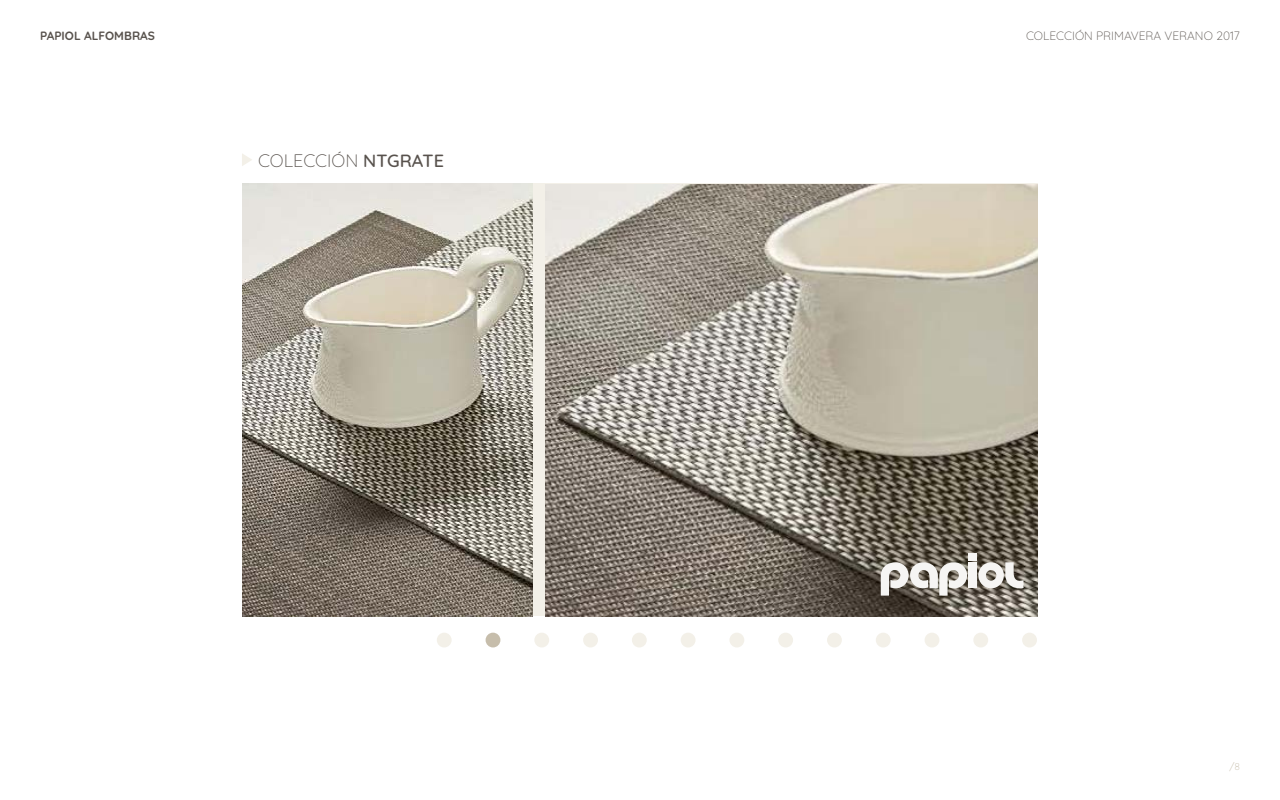
<style>
.page{position:relative;width:1280px;height:800px;background:#fff}
.page>*{position:absolute;margin:0;border:0;box-sizing:border-box;transform-origin:0 0}
.t1{font:300 18px "Quicksand";color:#58524d}
.t2{font:300 12px "Quicksand";color:#58524d}
.t3{font:700 12px "Quicksand";color:#58524d}
.t4{font:300 10px "Quicksand";color:#c6bdab}
.s1{font-weight:500}
</style>
<div class="page">
<svg style="left:242px;top:154px;width:10px;height:12px"></svg>
<img style="left:242px;top:184px;width:291px;height:432px">
<img style="left:545px;top:184px;width:493px;height:432px">
<div style="left:729px;top:633px;width:15px;height:14px;background:#f3f0e8;border-radius:50%"></div>
<div style="left:486px;top:633px;width:14px;height:14px;background:#c6bdab;border-radius:50%"></div>
<div style="left:437px;top:633px;width:15px;height:14px;background:#f3f0e8;border-radius:50%"></div>
<div style="left:973px;top:633px;width:15px;height:14px;background:#f3f0e8;border-radius:50%"></div>
<div style="left:681px;top:633px;width:15px;height:14px;background:#f3f0e8;border-radius:50%"></div>
<div style="left:827px;top:633px;width:15px;height:14px;background:#f3f0e8;border-radius:50%"></div>
<div style="left:583px;top:633px;width:15px;height:14px;background:#f3f0e8;border-radius:50%"></div>
<div style="left:534px;top:633px;width:15px;height:14px;background:#f3f0e8;border-radius:50%"></div>
<div style="left:1022px;top:633px;width:15px;height:14px;background:#f3f0e8;border-radius:50%"></div>
<div style="left:778px;top:633px;width:15px;height:14px;background:#f3f0e8;border-radius:50%"></div>
<div style="left:925px;top:633px;width:14px;height:14px;background:#f3f0e8;border-radius:50%"></div>
<div style="left:632px;top:633px;width:15px;height:14px;background:#f3f0e8;border-radius:50%"></div>
<div style="left:876px;top:633px;width:15px;height:14px;background:#f3f0e8;border-radius:50%"></div>
<div style="left:883px;top:555px;width:145px;height:45px;background:#000;opacity:.05"></div>
<div style="left:969px;top:562px;width:8px;height:26px;background:#f6f5f3"></div>
<div style="left:969px;top:553px;width:8px;height:8px;background:#f6f5f3"></div>
<svg style="left:978px;top:562px;width:45px;height:26px"></svg>
<svg style="left:881px;top:562px;width:86px;height:34px"></svg>
<p class="t3" style="left:40px;top:26px;width:117px">PAPIOL ALFOMBRAS</p>
<p class="t2" style="left:1026px;top:27px;width:215px">COLECCIÓN PRIMAVERA VERANO 2017</p>
<h1 class="t1" style="left:258px;top:146px;width:187px">COLECCIÓN <span class="s1">NTGRATE</span></h1>
<p class="t4" style="left:1229px;top:759px;width:12px">/8</p>
</div>
